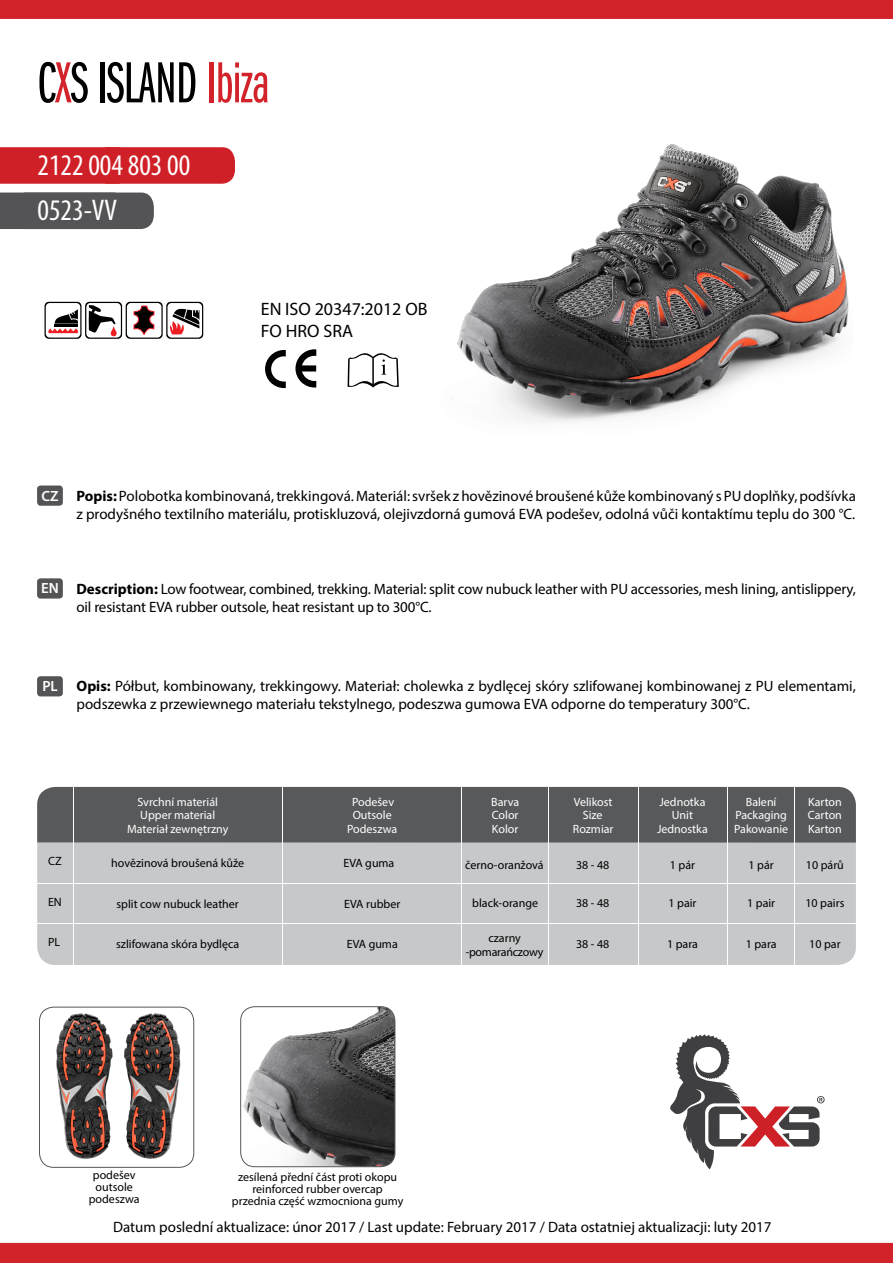
<style>
.page{position:relative;width:893px;height:1263px;background:#fff}
.page>*{position:absolute;margin:0;border:0;box-sizing:border-box;transform-origin:0 0}
.t1{font:60px "Franklin Got Itc DOT Boo Ext Com";letter-spacing:-.01em;color:#000}
.t2{font:condensed 30px "Myriad Pro";color:#fff}
.t3{font:18px/21.6px "Myriad Pro";color:#000}
.t4{font:15px/18px "Myriad Pro";color:#000}
.t5{font:600 14.85px "Myriad Pro";color:#fff}
.t6{font:12px/12px "Myriad Pro";color:#000;text-align:center}
.t7{font:12px "Myriad Pro";color:#fff}
.t8{font:12px/14.4px "Myriad Pro";letter-spacing:-.02em;color:#000;text-align:center}
.s1{color:#d2232a}
.s2{font-weight:700}
</style>
<div class="page">
<div style="left:0;top:147px;width:235px;height:37px;background:#cf2027"></div>
<img style="left:451px;top:144px;width:398px;height:278px">
<div style="left:0;top:193px;width:154px;height:36px;background:#545456"></div>
<svg style="left:670px;top:1034px;width:155px;height:135px"></svg>
<div style="left:37px;top:485px;width:26px;height:21px;background:#545456;border-radius:3px"></div>
<div style="left:37px;top:578px;width:26px;height:21px;background:#545456;border-radius:3px"></div>
<div style="left:37px;top:676px;width:26px;height:20px;background:#545456;border-radius:3px"></div>
<div style="left:0;top:0;width:893px;height:19px;background:#d2232a"></div>
<div style="left:0;top:1243px;width:893px;height:20px;background:#d2232a"></div>
<svg style="left:348px;top:353px;width:51px;height:34px"></svg>
<svg style="left:265px;top:349px;width:51px;height:39px"></svg>
<svg style="left:44px;top:301px;width:160px;height:38px"></svg>
<img style="left:241px;top:1007px;width:154px;height:160px">
<div style="left:240px;top:1006px;width:155px;height:161px;border:1px solid #58595b;border-radius:14px"></div>
<img style="left:40px;top:1008px;width:154px;height:159px">
<div style="left:39px;top:1006px;width:155px;height:162px;border:1px solid #58595b;border-radius:14px"></div>
<div style="left:37px;top:787px;width:819px;height:178px;background:#c7c8ca;border-radius:18px"></div>
<div style="left:37px;top:787px;width:819px;height:55px;background:#58595b"></div>
<hr style="left:282px;top:787px;width:1px;height:178px;background:#fff">
<hr style="left:73px;top:787px;width:1px;height:178px;background:#fff">
<hr style="left:37px;top:923px;width:819px;height:1px;background:#fff">
<hr style="left:37px;top:883px;width:819px;height:1px;background:#fff">
<hr style="left:794px;top:787px;width:1px;height:178px;background:#fff">
<hr style="left:727px;top:787px;width:1px;height:178px;background:#fff">
<hr style="left:639px;top:787px;width:1px;height:178px;background:#fff">
<hr style="left:549px;top:787px;width:1px;height:178px;background:#fff">
<hr style="left:461px;top:787px;width:1px;height:178px;background:#fff">
<h1 class="t1" style="left:37px;top:51px;width:234px">C<span class="s1">X</span>S ISLAND <span class="s1">Ibiza</span></h1>
<h2 class="t2" style="left:38px;top:147px;width:154px">2122 004 803 00</h2>
<h2 class="t2" style="left:38px;top:192px;width:81px">0523-VV</h2>
<p class="t3" style="left:261px;top:298px;width:168px">EN ISO 20347:2012 OB<br>FO HRO SRA</p>
<p class="t5" style="left:42px;top:486px;width:19px">CZ</p>
<p class="t4" style="left:77px;top:486px;width:781px"><span class="s2">Popis:</span> Polobotka kombinovaná, trekkingová. Materiál: svršek z hovězinové broušené kůže kombinovaný s PU doplňky, podšívka z prodyšného textilního materiálu, protiskluzová, olejivzdorná gumová EVA podešev, odolná vůči kontaktímu teplu do 300 °C.</p>
<p class="t5" style="left:41px;top:579px;width:19px">EN</p>
<p class="t4" style="left:77px;top:579px;width:781px"><span class="s2">Description:</span> Low footwear, combined, trekking. Material: split cow nubuck leather with PU accessories, mesh lining, antislippery, oil resistant EVA rubber outsole, heat resistant up to 300°C.</p>
<p class="t5" style="left:42px;top:677px;width:17px">PL</p>
<p class="t4" style="left:77px;top:677px;width:781px"><span class="s2">Opis:</span> Półbut, kombinowany, trekkingowy. Materiał: cholewka z bydlęcej skóry szlifowanej kombinowanej z PU elementami, podszewka z przewiewnego materiału tekstylnego, podeszwa gumowa EVA odporne do temperatury 300°C.</p>
<p class="t6" style="left:48px;top:855px;width:15px">CZ</p>
<p class="t6" style="left:48px;top:896px;width:15px">EN</p>
<p class="t6" style="left:48px;top:936px;width:14px">PL</p>
<p class="t7" style="left:137px;top:794px;width:82px">Svrchní materiál</p>
<p class="t7" style="left:140px;top:808px;width:76px">Upper material</p>
<p class="t7" style="left:127px;top:822px;width:103px">Materiał zewnętrzny</p>
<p class="t6" style="left:111px;top:857px;width:134px">hovězinová broušená kůže</p>
<p class="t6" style="left:117px;top:898px;width:124px">split cow nubuck leather</p>
<p class="t6" style="left:116px;top:938px;width:125px">szlifowana skóra bydlęca</p>
<p class="t7" style="left:352px;top:794px;width:43px">Podešev</p>
<p class="t7" style="left:347px;top:821px;width:52px">Podeszwa</p>
<p class="t7" style="left:353px;top:808px;width:41px">Outsole</p>
<p class="t6" style="left:343px;top:857px;width:53px">EVA guma</p>
<p class="t6" style="left:344px;top:898px;width:58px">EVA rubber</p>
<p class="t6" style="left:347px;top:938px;width:53px">EVA guma</p>
<p class="t7" style="left:491px;top:794px;width:30px">Barva</p>
<p class="t7" style="left:492px;top:821px;width:28px">Kolor</p>
<p class="t7" style="left:492px;top:808px;width:28px">Color</p>
<p class="t7" style="left:574px;top:794px;width:40px">Velikost</p>
<p class="t7" style="left:573px;top:821px;width:42px">Rozmiar</p>
<p class="t7" style="left:583px;top:808px;width:21px">Size</p>
<p class="t6" style="left:465px;top:859px;width:80px">černo-oranžová</p>
<p class="t6" style="left:576px;top:859px;width:35px">38 - 48</p>
<p class="t7" style="left:659px;top:794px;width:48px">Jednotka</p>
<p class="t7" style="left:657px;top:821px;width:52px">Jednostka</p>
<p class="t7" style="left:672px;top:808px;width:23px">Unit</p>
<p class="t6" style="left:670px;top:859px;width:27px">1 pár</p>
<p class="t7" style="left:746px;top:794px;width:32px">Balení</p>
<p class="t7" style="left:734px;top:821px;width:56px">Pakowanie</p>
<p class="t7" style="left:735px;top:808px;width:53px">Packaging</p>
<p class="t6" style="left:748px;top:859px;width:27px">1 pár</p>
<p class="t7" style="left:808px;top:794px;width:35px">Karton</p>
<p class="t7" style="left:808px;top:821px;width:35px">Karton</p>
<p class="t7" style="left:808px;top:808px;width:36px">Carton</p>
<p class="t6" style="left:806px;top:859px;width:40px">10 párů</p>
<p class="t6" style="left:472px;top:897px;width:67px">black-orange</p>
<p class="t6" style="left:576px;top:897px;width:35px">38 - 48</p>
<p class="t6" style="left:668px;top:897px;width:30px">1 pair</p>
<p class="t6" style="left:747px;top:897px;width:30px">1 pair</p>
<p class="t6" style="left:805px;top:897px;width:40px">10 pairs</p>
<p class="t8" style="left:466px;top:930px;width:79px">czarny -pomarańczowy</p>
<p class="t6" style="left:576px;top:938px;width:35px">38 - 48</p>
<p class="t6" style="left:667px;top:938px;width:32px">1 para</p>
<p class="t6" style="left:746px;top:938px;width:32px">1 para</p>
<p class="t6" style="left:809px;top:938px;width:33px">10 par</p>
<p class="t6" style="left:89px;top:1169px;width:52px">podešev outsole podeszwa</p>
<p class="t6" style="left:232px;top:1171px;width:173px">zesílená přední část proti okopu reinforced rubber overcap przednia część wzmocniona gumy</p>
<p class="t4" style="left:113px;top:1218px;width:660px">Datum poslední aktualizace: únor 2017 / Last update: February 2017 / Data ostatniej aktualizacji: luty 2017</p>
</div>
